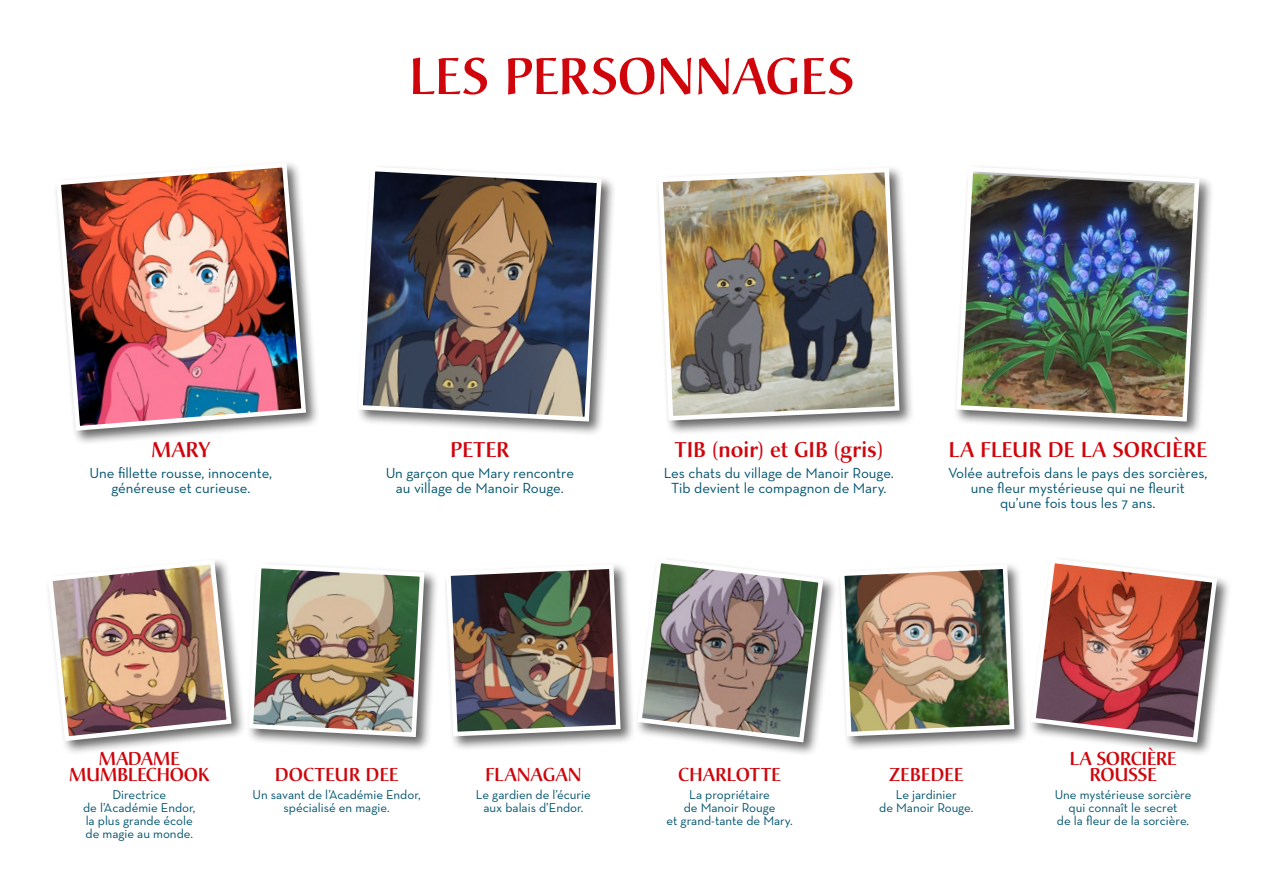
<style>
.page{position:relative;width:1263px;height:893px;background:#fff}
.page>*{position:absolute;margin:0;border:0;box-sizing:border-box;transform-origin:0 0}
.t1{font:500 50.7px "Christiana";letter-spacing:-.01em;color:#d0050c}
.t2{font:500 21.15px "Christiana";color:#d0050c}
.t3{font:500 18.45px/16.2px "Christiana";letter-spacing:-.01em;color:#d0050c;text-align:center}
.t4{font:14.85px/14.9px "Neutra Text";color:#00536e;text-align:center}
.t5{font:13.05px/13px "Neutra Text";color:#00536e;text-align:center}
</style>
<div class="page">
<div style="left:655px;top:165px;width:259px;height:270px;background:#000;opacity:.6"></div>
<img style="left:656px;top:165px;width:246px;height:258px">
<div style="left:355px;top:164px;width:261px;height:272px;background:#000;opacity:.6"></div>
<img style="left:356px;top:164px;width:248px;height:260px">
<div style="left:54px;top:160px;width:267px;height:285px;background:#000;opacity:.6"></div>
<img style="left:54px;top:160px;width:254px;height:273px">
<div style="left:45px;top:557px;width:201px;height:199px;background:#000;opacity:.6"></div>
<img style="left:45px;top:557px;width:189px;height:187px">
<div style="left:443px;top:561px;width:192px;height:190px;background:#000;opacity:.6"></div>
<img style="left:444px;top:562px;width:179px;height:177px">
<div style="left:837px;top:561px;width:192px;height:190px;background:#000;opacity:.6"></div>
<img style="left:838px;top:562px;width:179px;height:177px">
<div style="left:635px;top:556px;width:203px;height:201px;background:#000;opacity:.6"></div>
<img style="left:634px;top:556px;width:192px;height:189px">
<div style="left:953px;top:164px;width:261px;height:272px;background:#000;opacity:.6"></div>
<img style="left:954px;top:164px;width:248px;height:260px">
<div style="left:1028px;top:556px;width:203px;height:201px;background:#000;opacity:.6"></div>
<img style="left:1028px;top:556px;width:191px;height:189px">
<div style="left:246px;top:561px;width:193px;height:191px;background:#000;opacity:.6"></div>
<img style="left:246px;top:561px;width:181px;height:178px">
<h1 class="t1" style="left:409px;top:44px;width:447px">LES PERSONNAGES</h1>
<h2 class="t2" style="left:152px;top:436px;width:60px">MARY</h2>
<p class="t4" style="left:90px;top:465px;width:184px">Une fillette rousse, innocente, généreuse et curieuse.</p>
<h2 class="t2" style="left:450px;top:436px;width:61px">PETER</h2>
<p class="t4" style="left:386px;top:465px;width:190px">Un garçon que Mary rencontre au village de Manoir Rouge.</p>
<h2 class="t2" style="left:674px;top:436px;width:210px">TIB (noir) et GIB (gris)</h2>
<p class="t4" style="left:664px;top:465px;width:232px">Les chats du village de Manoir Rouge.<br>Tib devient le compagnon de Mary.</p>
<h2 class="t2" style="left:948px;top:436px;width:260px">LA FLEUR DE LA SORCIÈRE</h2>
<p class="t4" style="left:948px;top:465px;width:261px">Volée autrefois dans le pays des sorcières, une fleur mystérieuse qui ne fleurit<br>qu’une fois tous les 7 ans.</p>
<h3 class="t3" style="left:69px;top:751px;width:142px">MADAME<br>MUMBLECHOOK</h3>
<p class="t5" style="left:83px;top:787px;width:114px">Directrice<br>de l’Académie Endor, la plus grande école de magie au monde.</p>
<h3 class="t3" style="left:275px;top:767px;width:125px">DOCTEUR DEE</h3>
<p class="t5" style="left:253px;top:787px;width:169px">Un savant de l’Académie Endor, spécialisé en magie.</p>
<h3 class="t3" style="left:485px;top:767px;width:98px">FLANAGAN</h3>
<p class="t5" style="left:476px;top:787px;width:116px">Le gardien de l’écurie aux balais d’Endor.</p>
<h3 class="t3" style="left:678px;top:767px;width:104px">CHARLOTTE</h3>
<p class="t5" style="left:666px;top:787px;width:128px">La propriétaire<br>de Manoir Rouge<br>et grand-tante de Mary.</p>
<h3 class="t3" style="left:889px;top:767px;width:76px">ZEBEDEE</h3>
<p class="t5" style="left:879px;top:787px;width:96px">Le jardinier<br>de Manoir Rouge.</p>
<h3 class="t3" style="left:1070px;top:751px;width:108px">LA SORCIÈRE<br>ROUSSE</h3>
<p class="t5" style="left:1055px;top:787px;width:138px">Une mystérieuse sorcière qui connaît le secret<br>de la fleur de la sorcière.</p>
</div>
